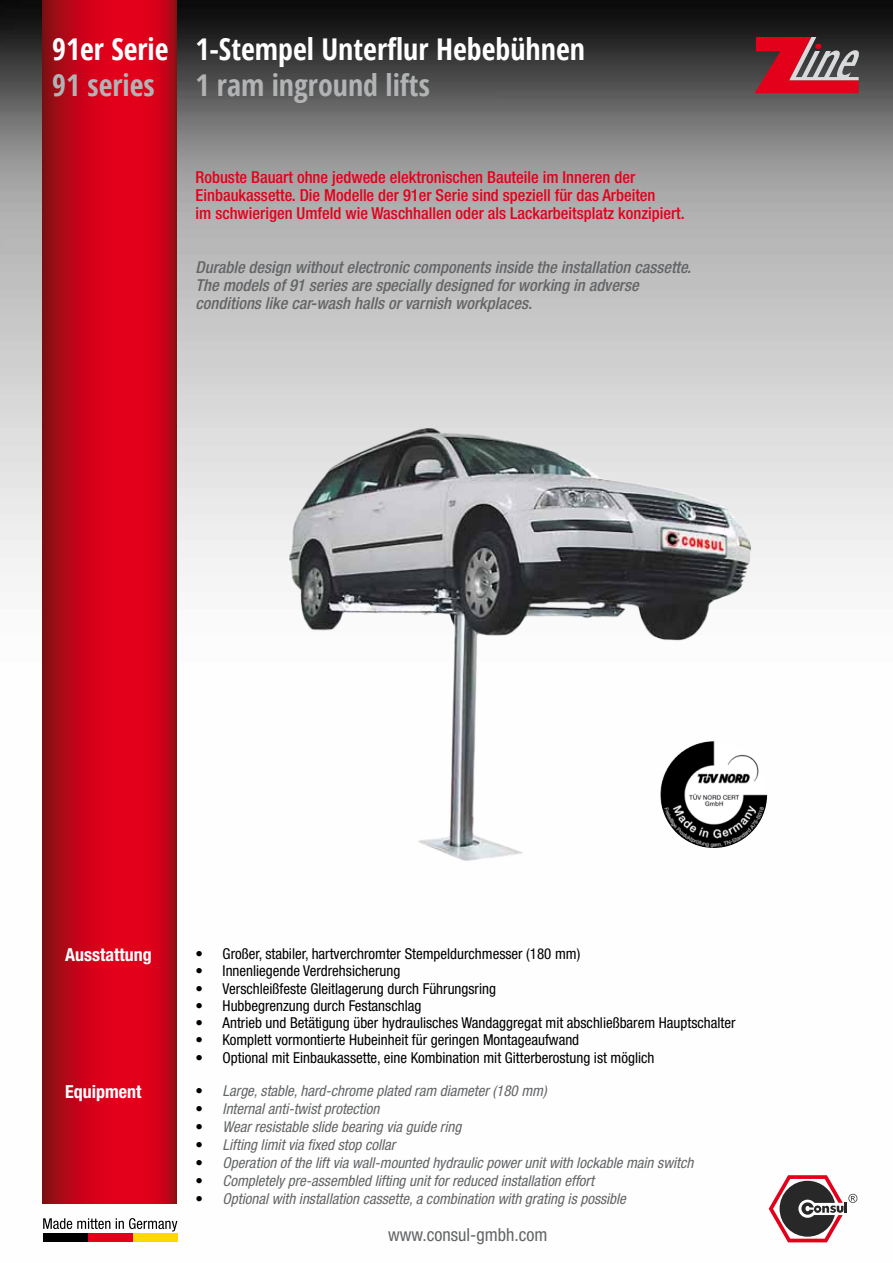
<style>
.page{position:relative;width:893px;height:1263px;background:#fff}
.page>*{position:absolute;margin:0;border:0;box-sizing:border-box;transform-origin:0 0}
.t1{font:700 condensed 30px "Open Sans";color:#fff}
.t2{font:700 condensed 30px "Open Sans";color:#b1b3b4}
.t3{font:700 condensed 18px "Helvetica Neue";color:#fff}
.t4{font:condensed 18px "Helvetica Neue";color:#646567}
.t5{font:500 condensed 16.5px/18px "Helvetica Neue";color:#e2001a}
.t6{font:italic 500 condensed 16.5px/18px "Helvetica Neue";color:#646567}
.t7{font:condensed 15px "Helvetica Neue";color:#000}
.t8{font:italic condensed 15px "Helvetica Neue";color:#646567}
.s1{font-style:normal;color:#000}
</style>
<div class="page">
<img style="left:0;top:0;width:893px;height:1243px">
<svg style="left:43px;top:0;width:133px;height:1203px;background:#c80318"></svg>
<div style="left:43px;top:1233px;width:45px;height:8px;background:#000"></div>
<div style="left:88px;top:1233px;width:45px;height:8px;background:#e2001a"></div>
<div style="left:133px;top:1233px;width:45px;height:8px;background:#ffd800"></div>
<svg style="left:43px;top:1218px;width:67px;height:11px"></svg>
<svg style="left:116px;top:1218px;width:61px;height:13px"></svg>
<svg style="left:769px;top:1175px;width:92px;height:67px"></svg>
<svg style="left:755px;top:37px;width:105px;height:56px;background:#a43a47"></svg>
<img style="left:276px;top:415px;width:488px;height:458px">
<img style="left:660px;top:741px;width:107px;height:107px;border-radius:53px">
<h1 class="t1" style="left:52px;top:28px;width:118px">91er Serie</h1>
<h1 class="t2" style="left:52px;top:64px;width:104px">91 series</h1>
<h1 class="t1" style="left:196px;top:28px;width:391px">1-Stempel Unterflur Hebebühnen</h1>
<h1 class="t2" style="left:196px;top:64px;width:236px">1 ram inground lifts</h1>
<p class="t5" style="left:196px;top:168px;width:491px">Robuste Bauart ohne jedwede elektronischen Bauteile im Inneren der<br>Einbaukassette. Die Modelle der 91er Serie sind speziell für das Arbeiten<br>im schwierigen Umfeld wie Waschhallen oder als Lackarbeitsplatz konzipiert.</p>
<p class="t6" style="left:196px;top:258px;width:497px">Durable design without electronic components inside the installation cassette.<br>The models of 91 series are specially designed for working in adverse conditions like car-wash halls or varnish workplaces.</p>
<p class="t3" style="left:65px;top:944px;width:88px">Ausstattung</p>
<p class="t3" style="left:65px;top:1081px;width:78px">Equipment</p>
<p class="t7" style="left:196px;top:945px;width:386px">• Großer, stabiler, hartverchromter Stempeldurchmesser (180 mm)</p>
<p class="t7" style="left:196px;top:962px;width:206px">• Innenliegende Verdrehsicherung</p>
<p class="t7" style="left:196px;top:979px;width:302px">• Verschleißfeste Gleitlagerung durch Führungsring</p>
<p class="t7" style="left:196px;top:997px;width:227px">• Hubbegrenzung durch Festanschlag</p>
<p class="t7" style="left:196px;top:1014px;width:541px">• Antrieb und Betätigung über hydraulisches Wandaggregat mit abschließbarem Hauptschalter</p>
<p class="t7" style="left:196px;top:1031px;width:385px">• Komplett vormontierte Hubeinheit für geringen Montageaufwand</p>
<p class="t7" style="left:196px;top:1048px;width:460px">• Optional mit Einbaukassette, eine Kombination mit Gitterberostung ist möglich</p>
<p class="t8" style="left:196px;top:1082px;width:353px"><span class="s1">•</span> Large, stable, hard-chrome plated ram diameter (180 mm)</p>
<p class="t8" style="left:196px;top:1100px;width:185px"><span class="s1">•</span> Internal anti-twist protection</p>
<p class="t8" style="left:196px;top:1118px;width:267px"><span class="s1">•</span> Wear resistable slide bearing via guide ring</p>
<p class="t8" style="left:196px;top:1136px;width:201px"><span class="s1">•</span> Lifting limit via fixed stop collar</p>
<p class="t8" style="left:196px;top:1154px;width:499px"><span class="s1">•</span> Operation of the lift via wall-mounted hydraulic power unit with lockable main switch</p>
<p class="t8" style="left:196px;top:1172px;width:400px"><span class="s1">•</span> Completely pre-assembled lifting unit for reduced installation effort</p>
<p class="t8" style="left:196px;top:1190px;width:432px"><span class="s1">•</span> Optional with installation cassette, a combination with grating is possible</p>
<p class="t4" style="left:388px;top:1224px;width:161px">www.consul-gmbh.com</p>
</div>
